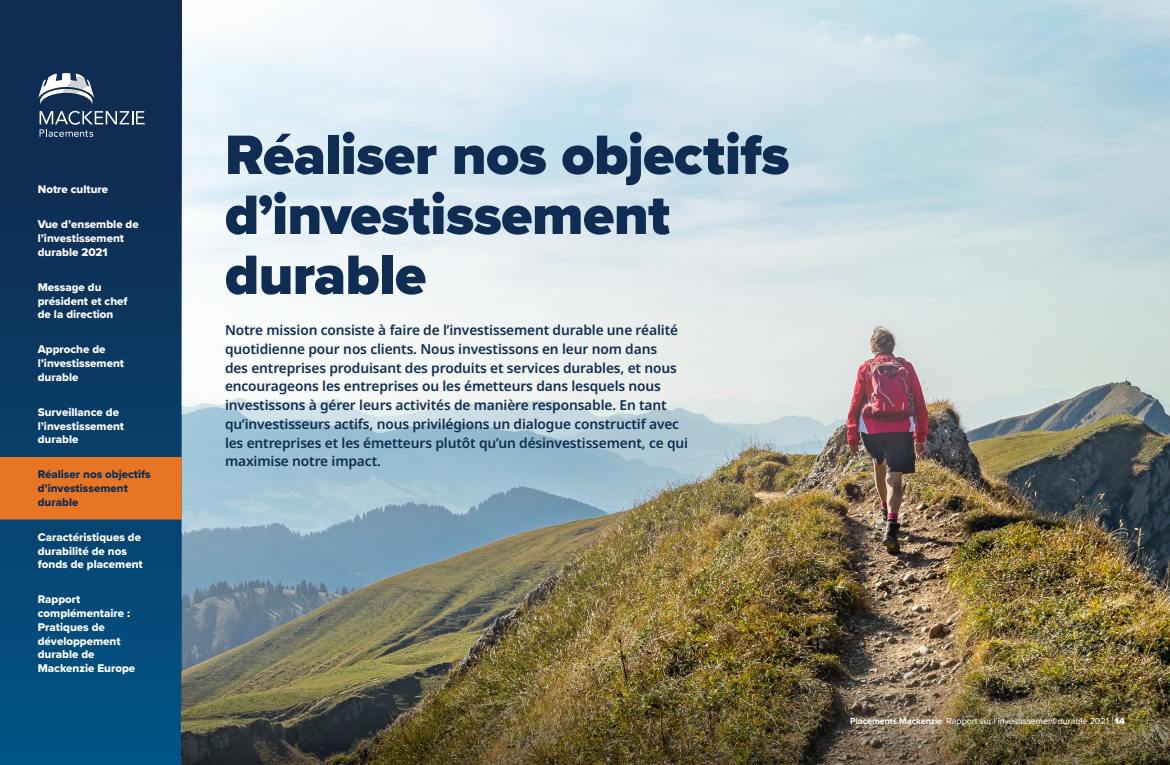
<style>
.page{position:relative;width:1170px;height:765px;background:#fff}
.page>*{position:absolute;margin:0;border:0;box-sizing:border-box;transform-origin:0 0}
.t1{font:900 57.5px/60px "Proxima Nova";letter-spacing:-.01em;color:#0f2d52}
.Leadin{font:600 13.75px/18.8px "Noto Sans";letter-spacing:-.01em;color:#0f2d52}
.Nav_Off{font:11.5px/13.8px "Proxima Nova Extrabld";color:#fff}
.Nav_On___triple{font:11.5px/13.8px "Proxima Nova Extrabld";color:#0f2d52}
.t2{font:9px "Proxima Nova";letter-spacing:-.01em;color:#fff}
.t3{font:700 9px "Proxima Nova";letter-spacing:-.01em;color:#fff}
.s1{font-weight:900;font-size:9.38px}
.s2{font-weight:900;font-size:9.38px;color:#e87524}
</style>
<div class="page">
<div style="left:0;top:0;width:182px;height:765px;background:linear-gradient(to bottom,#122648,#015283)"></div>
<svg style="left:38px;top:73px;width:56px;height:31px"></svg>
<svg style="left:40px;top:111px;width:105px;height:26px;background:#405875"></svg>
<img style="left:182px;top:234px;width:988px;height:531px">
<div style="left:0;top:457px;width:182px;height:63px;background:#e87524"></div>
<p class="Nav_Off" style="left:38px;top:182px;width:72px">Notre culture</p>
<p class="Nav_Off" style="left:38px;top:217px;width:103px">Vue d’ensemble de l’investissement durable 2021</p>
<p class="Nav_Off" style="left:38px;top:280px;width:91px">Message du président et chef de la direction</p>
<p class="Nav_Off" style="left:38px;top:342px;width:88px">Approche de l’investissement durable</p>
<p class="Nav_Off" style="left:38px;top:405px;width:88px">Surveillance de l’investissement durable</p>
<p class="Nav_On___triple" style="left:38px;top:467px;width:115px">Réaliser nos objectifs d’investissement durable</p>
<p class="Nav_Off" style="left:38px;top:530px;width:106px">Caractéristiques de durabilité de nos fonds de placement</p>
<p class="Nav_Off" style="left:38px;top:592px;width:99px">Rapport complémentaire :<br>Pratiques de développement durable de<br>Mackenzie Europe</p>
<p class="t1" style="left:225px;top:124px;width:566px">Réaliser nos objectifs d’investissement durable</p>
<p class="Leadin" style="left:225px;top:321px;width:465px">Notre mission consiste à faire de l’investissement durable une réalité quotidienne pour nos clients. Nous investissons en leur nom dans<br>des entreprises produisant des produits et services durables, et nous encourageons les entreprises ou les émetteurs dans lesquels nous investissons à gérer leurs activités de manière responsable. En tant qu’investisseurs actifs, nous privilégions un dialogue constructif avec les entreprises et les émetteurs plutôt qu’un désinvestissement, ce qui maximise notre impact.</p>
<p class="t3" style="left:850px;top:714px;width:94px">Placements Mackenzie</p>
<p class="t2" style="left:947px;top:714px;width:181px">Rapport sur l’investissement durable 2021 <span class="s1">14</span><span class="s2">14</span></p>
</div>
